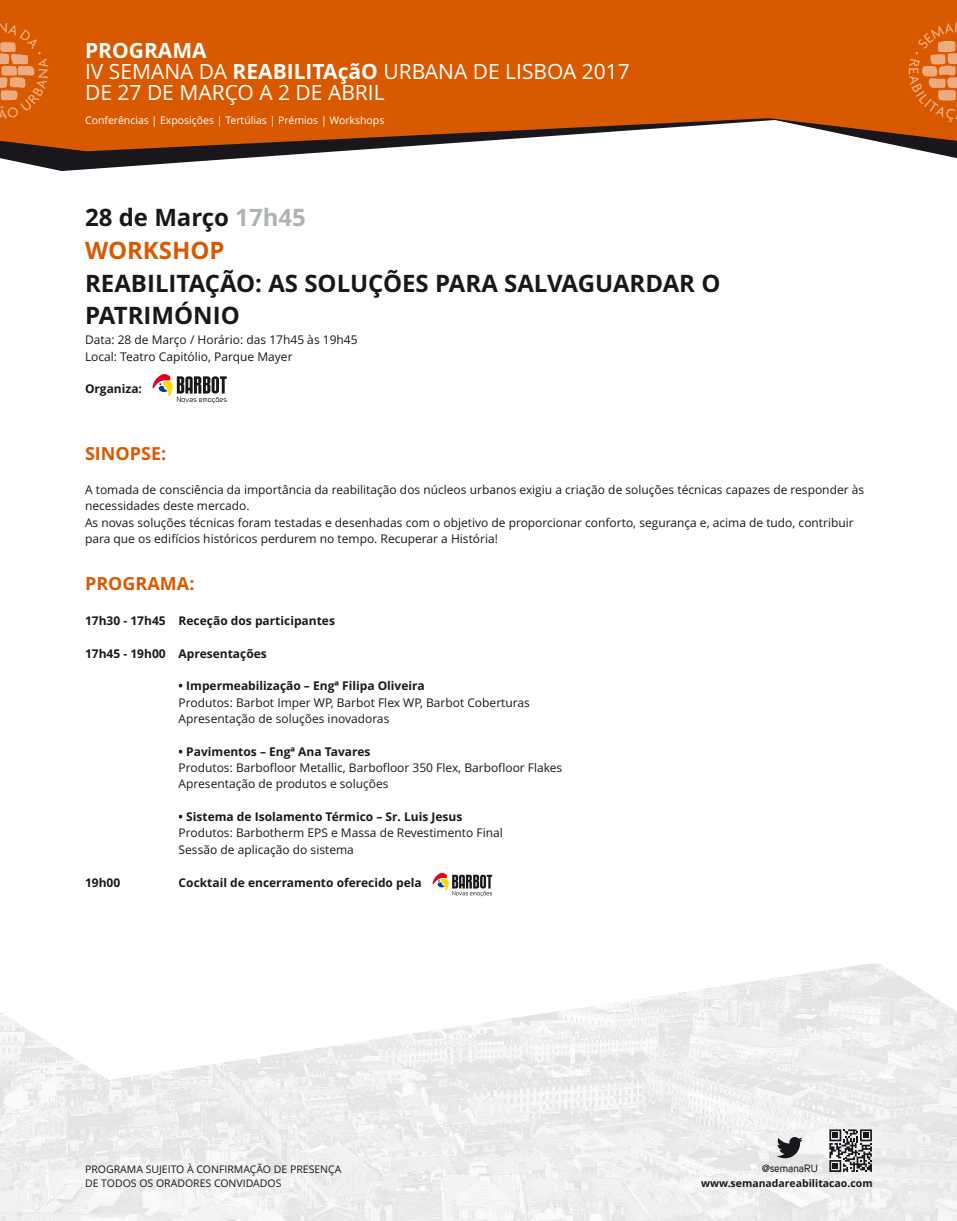
<style>
.page{position:relative;width:957px;height:1221px;background:#fff}
.page>*{position:absolute;margin:0;border:0;box-sizing:border-box;transform-origin:0 0}
.t1{font:700 24px/32.7px "Open Sans";color:#1a171c}
.t2{font:700 24px "Open Sans";color:#d95900}
.t3{font:21px/21px "Open Sans";color:#fff}
.t4{font:700 18px "Open Sans";color:#d95900}
.t5{font:12px/16.4px "Open Sans";color:#1a171c}
.t6{font:700 12px "Open Sans";color:#1a171c}
.t7{font:10.5px/14.2px "Open Sans";color:#1a171c}
.t8{font:10.5px "Open Sans";color:#fff}
.t9{font:700 10.5px "Open Sans";color:#1a171c}
.t10{font:10.5px "Uni Sans Regular";color:#1a171c}
.s1{font-weight:700}
.s2{color:#b0b3b5}
</style>
<div class="page">
<img style="left:0;top:963px;width:957px;height:257px">
<svg style="left:0;top:151px;width:957px;height:20px"></svg>
<svg style="left:0;top:0;width:957px;height:151px;fill:#d95900"></svg>
<svg style="left:0;top:22px;width:48px;height:100px"></svg>
<svg style="left:908px;top:22px;width:49px;height:100px"></svg>
<svg style="left:829px;top:1129px;width:43px;height:42px"></svg>
<svg style="left:776px;top:1136px;width:27px;height:22px"></svg>
<svg style="left:432px;top:872px;width:60px;height:24px"></svg>
<svg style="left:152px;top:374px;width:75px;height:29px"></svg>
<h2 class="t3" style="left:85px;top:42px;width:546px"><span class="s1">PROGRAMA<br></span>IV SEMANA DA <span class="s1">REABILITAçãO</span> URBANA DE LISBOA 2017<br>DE 27 DE MARÇO A 2 DE ABRIL</h2>
<p class="t8" style="left:85px;top:116px;width:301px">Conferências | Exposições | Tertúlias | Prémios | Workshops</p>
<h1 class="t1" style="left:85px;top:204px;width:222px">28 de Março <span class="s2">17h45</span></h1>
<h1 class="t1" style="left:85px;top:269px;width:637px">REABILITAÇÃO: AS SOLUÇÕES PARA SALVAGUARDAR O<br>PATRIMÓNIO</h1>
<p class="t5" style="left:85px;top:333px;width:274px">Data: 28 de Março / Horário: das 17h45 às 19h45<br>Local: Teatro Capitólio, Parque Mayer</p>
<p class="t6" style="left:85px;top:384px;width:58px">Organiza:</p>
<h1 class="t2" style="left:85px;top:241px;width:141px">WORKSHOP</h1>
<h3 class="t4" style="left:85px;top:446px;width:83px">SINOPSE:</h3>
<p class="t5" style="left:85px;top:483px;width:780px">A tomada de consciência da importância da reabilitação dos núcleos urbanos exigiu a criação de soluções técnicas capazes de responder às necessidades deste mercado.<br>As novas soluções técnicas foram testadas e desenhadas com o objetivo de proporcionar conforto, segurança e, acima de tudo, contribuir para que os edifícios históricos perdurem no tempo. Recuperar a História!</p>
<h3 class="t4" style="left:85px;top:576px;width:111px">PROGRAMA:</h3>
<p class="t6" style="left:85px;top:615px;width:251px">17h30 - 17h45 Receção dos participantes</p>
<p class="t6" style="left:85px;top:648px;width:183px">17h45 - 19h00 Apresentações</p>
<p class="t6" style="left:179px;top:681px;width:247px">• Impermeabilização – Engª Filipa Oliveira</p>
<p class="t5" style="left:179px;top:695px;width:353px">Produtos: Barbot Imper WP, Barbot Flex WP, Barbot Coberturas<br>Apresentação de soluções inovadoras</p>
<p class="t6" style="left:179px;top:746px;width:193px">• Pavimentos – Engª Ana Tavares</p>
<p class="t5" style="left:179px;top:760px;width:385px">Produtos: Barbofloor Metallic, Barbofloor 350 Flex, Barbofloor Flakes<br>Apresentação de produtos e soluções</p>
<p class="t6" style="left:179px;top:812px;width:285px">• Sistema de Isolamento Térmico – Sr. Luis Jesus</p>
<p class="t5" style="left:179px;top:826px;width:326px">Produtos: Barbotherm EPS e Massa de Revestimento Final<br>Sessão de aplicação do sistema</p>
<p class="t6" style="left:85px;top:877px;width:37px">19h00</p>
<p class="t6" style="left:179px;top:877px;width:245px">Cocktail de encerramento oferecido pela</p>
<p class="t7" style="left:85px;top:1162px;width:258px">PROGRAMA SUJEITO À CONFIRMAÇÃO DE PRESENÇA<br>DE TODOS OS ORADORES CONVIDADOS</p>
<p class="t10" style="left:762px;top:1163px;width:57px">@semanaRU</p>
<p class="t9" style="left:701px;top:1178px;width:173px">www.semanadareabilitacao.com</p>
</div>
